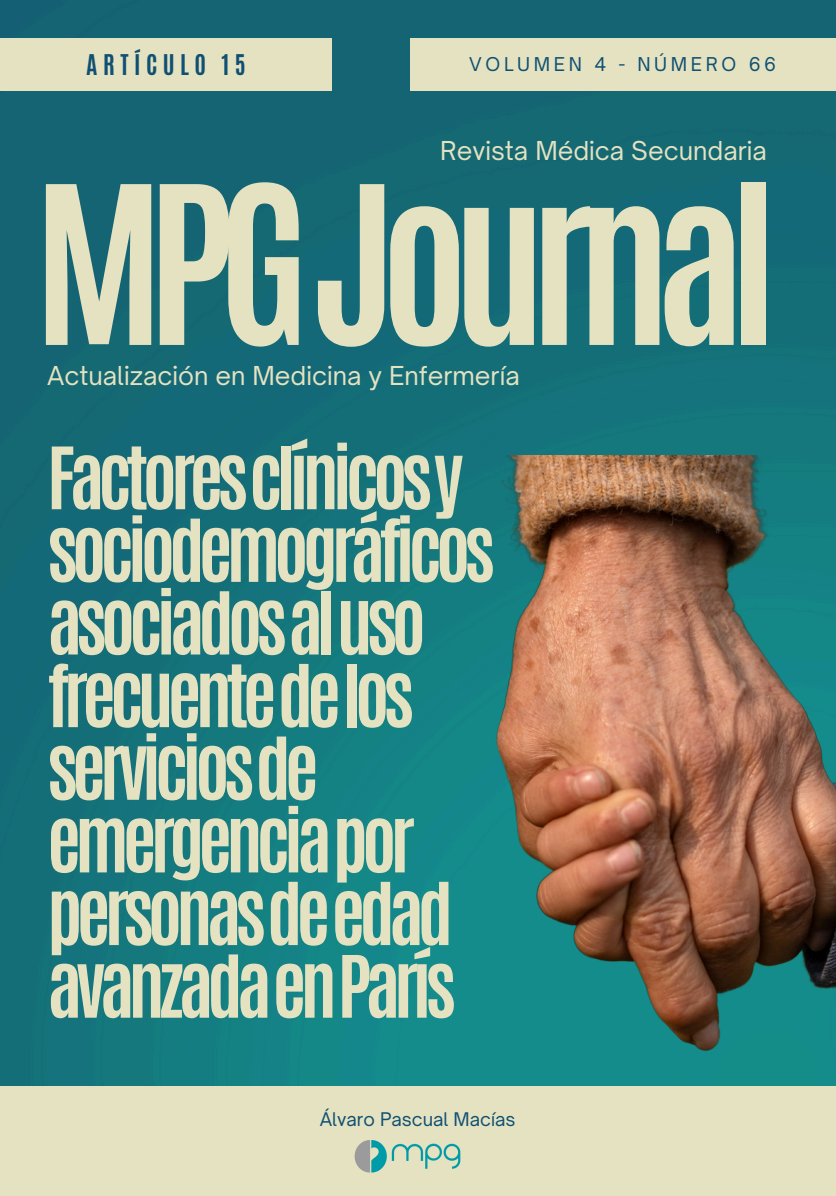
<style>
.page{position:relative;width:836px;height:1196px;background:#fff}
.page>*{position:absolute;margin:0;border:0;box-sizing:border-box;transform-origin:0 0}
.t1{font:700 187px "Antonio";letter-spacing:-.085em;color:#e4e2c1}
.t2{font:700 73px/72.6px "Antonio";letter-spacing:-.085em;color:#e4e2c1}
.t3{font:25px "Open Sauce One";color:#e4e2c1}
.t4{font:700 23.8px "Antonio";letter-spacing:.23em;color:#105072}
.t5{font:18.2px "Open Sauce One";letter-spacing:.2em;color:#105072}
.t6{font:18px "Open Sauce One";color:#105072}
</style>
<div class="page">
<img style="left:0;top:0;width:836px;height:1085px">
<div style="left:0;top:38px;width:332px;height:53px;background:#e4e2c1"></div>
<div style="left:410px;top:38px;width:426px;height:53px;background:#e4e2c1"></div>
<div style="left:0;top:1085px;width:835px;height:110px;background:#e4e2c1"></div>
<img style="left:354px;top:1140px;width:56px;height:33px">
<img style="left:410px;top:455px;width:426px;height:740px">
<h5 class="t4" style="left:86px;top:48px;width:161px">ARTÍCULO 15</h5>
<h4 class="t5" style="left:469px;top:53px;width:308px">VOLUMEN 4 - NÚMERO 66</h4>
<h2 class="t3" style="left:440px;top:135px;width:328px">Revista Médica Secundaria</h2>
<h4 class="t1" style="left:34px;top:131px;width:745px">MPGJournal</h4>
<p class="t3" style="left:47px;top:360px;width:474px">Actualización en Medicina y Enfermería</p>
<h3 class="t2" style="left:47px;top:442px;width:449px">Factoresclínicosy sociodemográficos asociadosaluso frecuentedelos serviciosde emergenciapor personasdeedad avanzadaenParís</h3>
<h1 class="t6" style="left:320px;top:1107px;width:197px">Álvaro Pascual Macías</h1>
</div>
